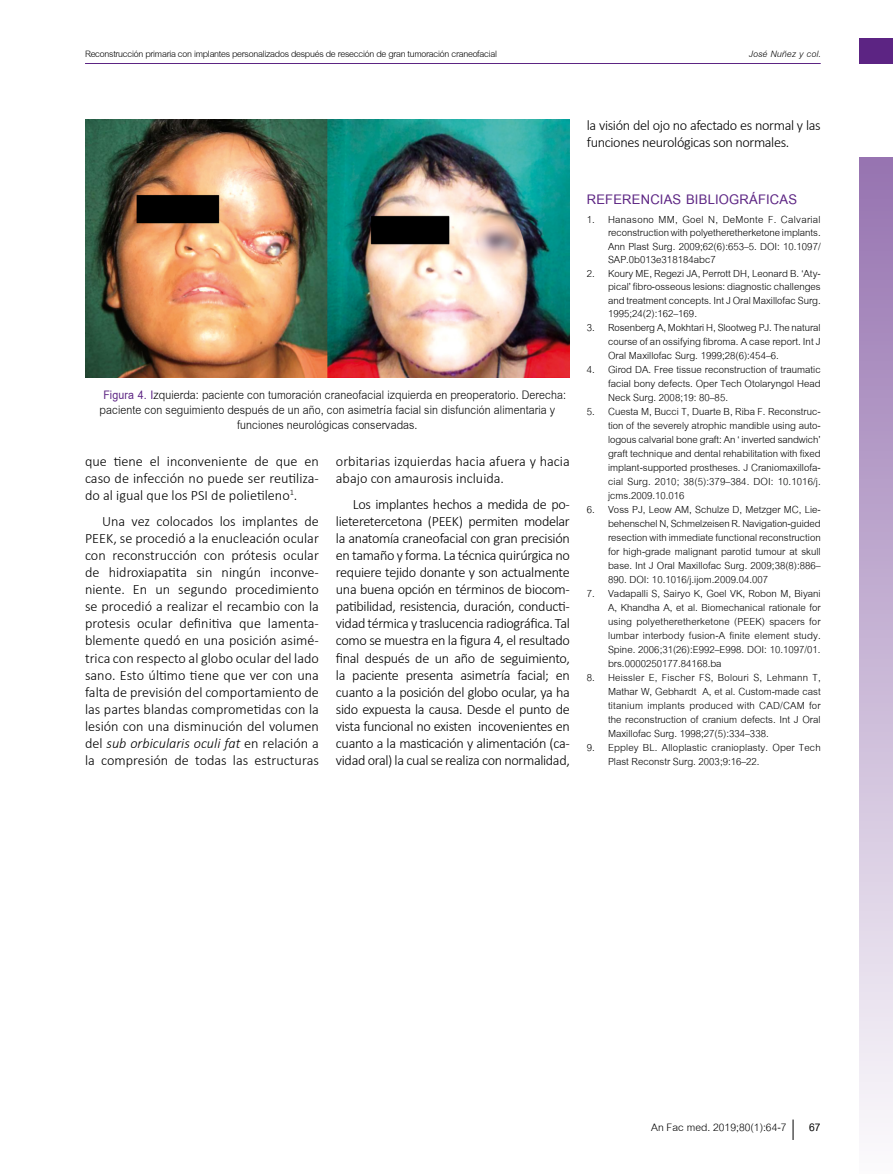
<style>
.page{position:relative;width:893px;height:1174px;background:#fff}
.page>*{position:absolute;margin:0;border:0;box-sizing:border-box;transform-origin:0 0}
.t1{font:700 20.25px "Cordia UPC";letter-spacing:.01em;color:#5c2483}
.t2{font:18px "Cordia UPC";letter-spacing:.005em;color:#000;scale:.9 1}
.t3{font:15.75px "Cordia UPC";color:#000}
.t4{font:700 15.75px "Cordia UPC";color:#000}
.t5{font:15px/14px "Cordia UPC";color:#000;text-align:justify}
.t6{font:300 14.25px/17.1px "Calibri";color:#000;text-align:justify}
.t7{font:300 14.25px/17.2px "Calibri";letter-spacing:-.025em;color:#000}
.t8{font:13.5px "Cordia UPC";letter-spacing:-.02em;color:#000}
.t9{font:italic 13.5px "Cordia UPC";color:#000}
.s1{font-weight:700;color:#5c2483}
.s2{font-style:italic}
</style>
<div class="page">
<div style="left:859px;top:157px;width:34px;height:1017px;background:linear-gradient(to bottom,#9673b0,#fcfbfc)"></div>
<div style="left:859px;top:38px;width:34px;height:26px;background:#5c2483"></div>
<hr style="left:85px;top:63px;width:736px;height:1px;background:#5c2483">
<svg style="left:793px;top:1119px;width:1px;height:21px"></svg>
<img style="left:85px;top:119px;width:485px;height:258px">
<p class="t8" style="left:85px;top:45px;width:414px">Reconstrucción primaria con implantes personalizados después de resección de gran tumoración craneofacial</p>
<p class="t9" style="left:749px;top:45px;width:73px">José Nuñez y col.</p>
<p class="t2" style="left:103px;top:383px;width:516px"><span class="s1">Figura 4. I</span>zquierda: paciente con tumoración craneofacial izquierda en preoperatorio. Derecha:</p>
<p class="t2" style="left:100px;top:398px;width:508px">paciente con seguimiento después de un año, con asimetría facial sin disfunción alimentaria y</p>
<p class="t2" style="left:237px;top:413px;width:202px">funciones neurológicas conservadas.</p>
<p class="t6" style="left:85px;top:452px;width:235px">que tiene el inconveniente de que en caso de infección no puede ser reutiliza&shy;do al igual que los PSI de polietileno<sup>1</sup>.</p>
<p class="t6" style="left:85px;top:512px;width:235px;text-indent:17px">Una vez colocados los implantes de PEEK, se procedió a la enucleación ocular con reconstrucción con prótesis ocular de hidroxiapatita sin ningún inconve&shy;niente. En un segundo procedimiento se procedió a realizar el recambio con la protesis ocular definitiva que lamenta&shy;blemente quedó en una posición asimé&shy;trica con respecto al globo ocular del lado sano. Esto último tiene que ver con una falta de previsión del comportamiento de las partes blandas comprometidas con la lesión con una disminución del volumen del <span class="s2">sub orbicularis oculi fat</span> en relación a la compresión de todas las estructuras</p>
<p class="t6" style="left:336px;top:452px;width:235px">orbitarias izquierdas hacia afuera y hacia abajo con amaurosis incluida.</p>
<p class="t6" style="left:336px;top:495px;width:235px;text-indent:17px">Los implantes hechos a medida de po&shy;lieteretercetona (PEEK) permiten modelar la anatomía craneofacial con gran precisión en tamaño y forma. La técnica quirúrgica no requiere tejido donante y son actualmente una buena opción en términos de biocom&shy;patibilidad, resistencia, duración, conducti&shy;vidad térmica y traslucencia radiográfica. Tal como se muestra en la figura 4, el resultado final después de un año de seguimiento, la paciente presenta asimetría facial; en cuanto a la posición del globo ocular, ya ha sido expuesta la causa. Desde el punto de vista funcional no existen incovenientes en cuanto a la masticación y alimentación (ca&shy;vidad oral) la cual se realiza con normalidad,</p>
<p class="t7" style="left:587px;top:116px;width:235px">la visión del ojo no afectado es normal y las funciones neurológicas son normales.</p>
<h1 class="t1" style="left:587px;top:187px;width:212px">REFERENCIAS BIBLIOGRÁFICAS</h1>
<p class="t5" style="left:608px;top:213px;width:214px;line-height:13.5px;text-indent:-21px">1. Hanasono MM, Goel N, DeMonte F. Calvarial reconstruction with polyetheretherketone implants.<br>Ann Plast Surg. 2009;62(6):653–5. DOI: 10.1097/ SAP.0b013e318184abc7</p>
<p class="t5" style="left:608px;top:267px;width:214px;line-height:13.5px;text-indent:-21px">2. Koury ME, Regezi JA, Perrott DH, Leonard B. ‘Aty&shy;pical’ fibro-osseous lesions: diagnostic challenges and treatment concepts. Int J Oral Maxillofac Surg.<br>1995;24(2):162–169.</p>
<p class="t5" style="left:608px;top:321px;width:214px;text-indent:-21px">3. Rosenberg A, Mokhtari H, Slootweg PJ. The natural course of an ossifying fibroma. A case report. Int J Oral Maxillofac Surg. 1999;28(6):454–6.</p>
<p class="t5" style="left:608px;top:363px;width:214px;text-indent:-21px">4. Girod DA. Free tissue reconstruction of traumatic facial bony defects. Oper Tech Otolaryngol Head Neck Surg. 2008;19: 80–85.</p>
<p class="t5" style="left:608px;top:405px;width:214px;text-indent:-21px">5. Cuesta M, Bucci T, Duarte B, Riba F. Reconstruc&shy;tion of the severely atrophic mandible using auto&shy;logous calvarial bone graft: An ‘ inverted sandwich’ graft technique and dental rehabilitation with fixed implant-supported prostheses. J Craniomaxillofa&shy;cial Surg. 2010; 38(5):379–384. DOI: 10.1016/j. jcms.2009.10.016</p>
<p class="t5" style="left:608px;top:503px;width:214px;text-indent:-21px">6. Voss PJ, Leow AM, Schulze D, Metzger MC, Lie&shy;behenschel N, Schmelzeisen R. Navigation-guided resection with immediate functional reconstruction for high-grade malignant parotid tumour at skull base. Int J Oral Maxillofac Surg. 2009;38(8):886– 890. DOI: 10.1016/j.ijom.2009.04.007</p>
<p class="t5" style="left:608px;top:587px;width:214px;text-indent:-21px">7. Vadapalli S, Sairyo K, Goel VK, Robon M, Biyani A, Khandha A, et al. Biomechanical rationale for using polyetheretherketone (PEEK) spacers for lumbar interbody fusion-A finite element study.<br>Spine. 2006;31(26):E992–E998. DOI: 10.1097/01. brs.0000250177.84168.ba</p>
<p class="t5" style="left:608px;top:671px;width:214px;text-indent:-21px">8. Heissler E, Fischer FS, Bolouri S, Lehmann T, Mathar W, Gebhardt A, et al. Custom-made cast titanium implants produced with CAD/CAM for the reconstruction of cranium defects. Int J Oral Maxillofac Surg. 1998;27(5):334–338.</p>
<p class="t5" style="left:608px;top:741px;width:214px;text-indent:-21px">9. Eppley BL. Alloplastic cranioplasty. Oper Tech<br>Plast Reconstr Surg. 2003;9:16–22.</p>
<p class="t3" style="left:651px;top:1117px;width:137px">An Fac med. 2019;80(1):64-7</p>
<p class="t4" style="left:809px;top:1118px;width:13px">67</p>
</div>
